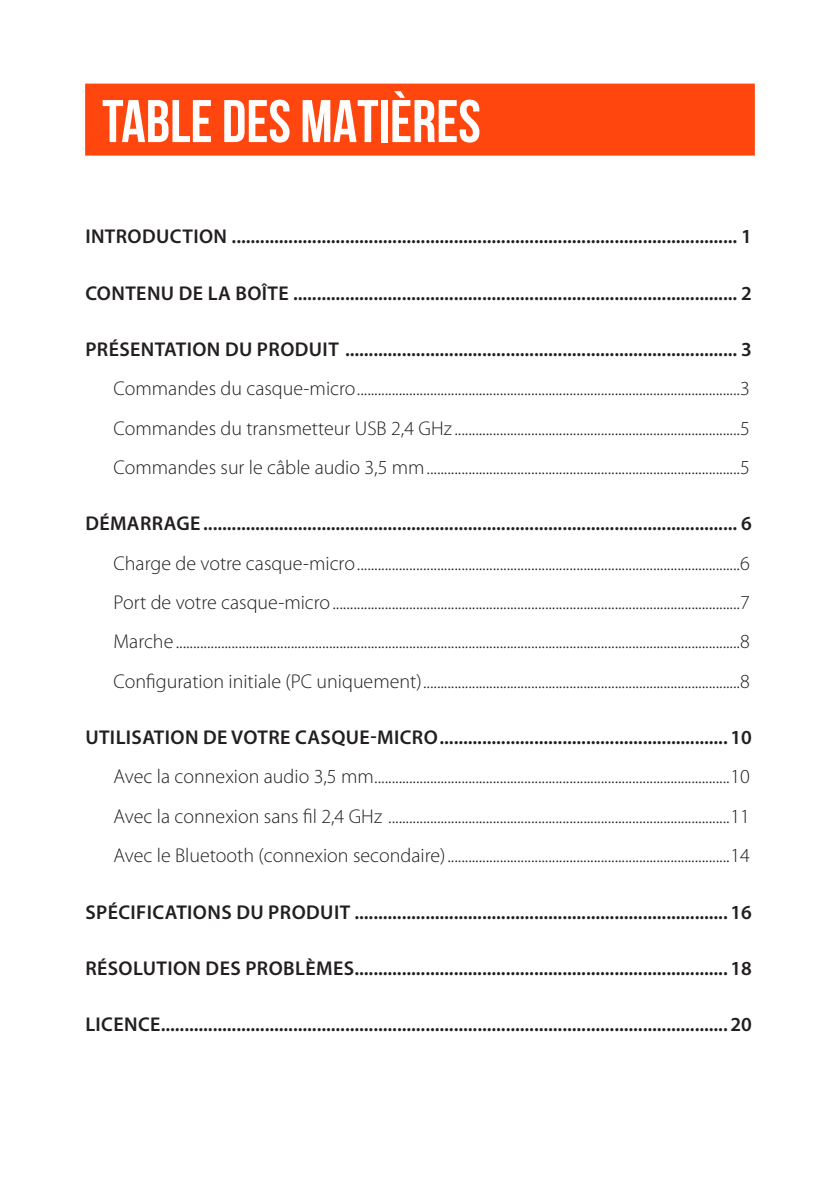
<style>
.page{position:relative;width:840px;height:1191px;background:#fff}
.page>*{position:absolute;margin:0;border:0;box-sizing:border-box;transform-origin:0 0}
.Title1{font:700 60px "Bebas Neue";color:#fff}
.t1{font:300 20px "Myriad Pro";color:#231f20}
.t2{font:600 20px "Myriad Pro";letter-spacing:.02em;color:#231f20}
</style>
<div class="page">
<div style="left:85px;top:84px;width:669px;height:72px;background:#ff460f"></div>
<p class="Title1" style="left:102px;top:88px;width:380px">TABLE DES MATIÈRES</p>
<p class="t2" style="left:85px;top:224px;width:667px">INTRODUCTION ........................................................................................................... 1</p>
<p class="t2" style="left:85px;top:280px;width:667px">CONTENU DE LA BOÎTE .............................................................................................. 2</p>
<p class="t2" style="left:85px;top:336px;width:667px">PRÉSENTATION DU PRODUIT ................................................................................... 3</p>
<p class="t1" style="left:113px;top:377px;width:637px">Commandes du casque-micro..............................................................................................................3</p>
<p class="t1" style="left:113px;top:417px;width:637px">Commandes du transmetteur USB 2,4 GHz ..................................................................................5</p>
<p class="t1" style="left:113px;top:456px;width:637px">Commandes sur le câble audio 3,5 mm..........................................................................................5</p>
<p class="t2" style="left:85px;top:511px;width:667px">DÉMARRAGE ................................................................................................................. 6</p>
<p class="t1" style="left:113px;top:552px;width:637px">Charge de votre casque-micro..............................................................................................................6</p>
<p class="t1" style="left:113px;top:591px;width:637px">Port de votre casque-micro.....................................................................................................................7</p>
<p class="t1" style="left:113px;top:630px;width:637px">Marche..................................................................................................................................................................8</p>
<p class="t1" style="left:113px;top:670px;width:637px">Configuration initiale (PC uniquement)...........................................................................................8</p>
<p class="t2" style="left:85px;top:724px;width:667px">UTILISATION DE VOTRE CASQUE-MICRO.............................................................10</p>
<p class="t1" style="left:113px;top:766px;width:637px">Avec la connexion audio 3,5 mm......................................................................................................10</p>
<p class="t1" style="left:113px;top:805px;width:637px">Avec la connexion sans fil 2,4 GHz ..................................................................................................11</p>
<p class="t1" style="left:113px;top:844px;width:637px">Avec le Bluetooth (connexion secondaire).................................................................................14</p>
<p class="t2" style="left:85px;top:899px;width:667px">SPÉCIFICATIONS DU PRODUIT ...............................................................................16</p>
<p class="t2" style="left:85px;top:955px;width:667px">RÉSOLUTION DES PROBLÈMES...............................................................................18</p>
<p class="t2" style="left:85px;top:1011px;width:667px">LICENCE........................................................................................................................20</p>
</div>
